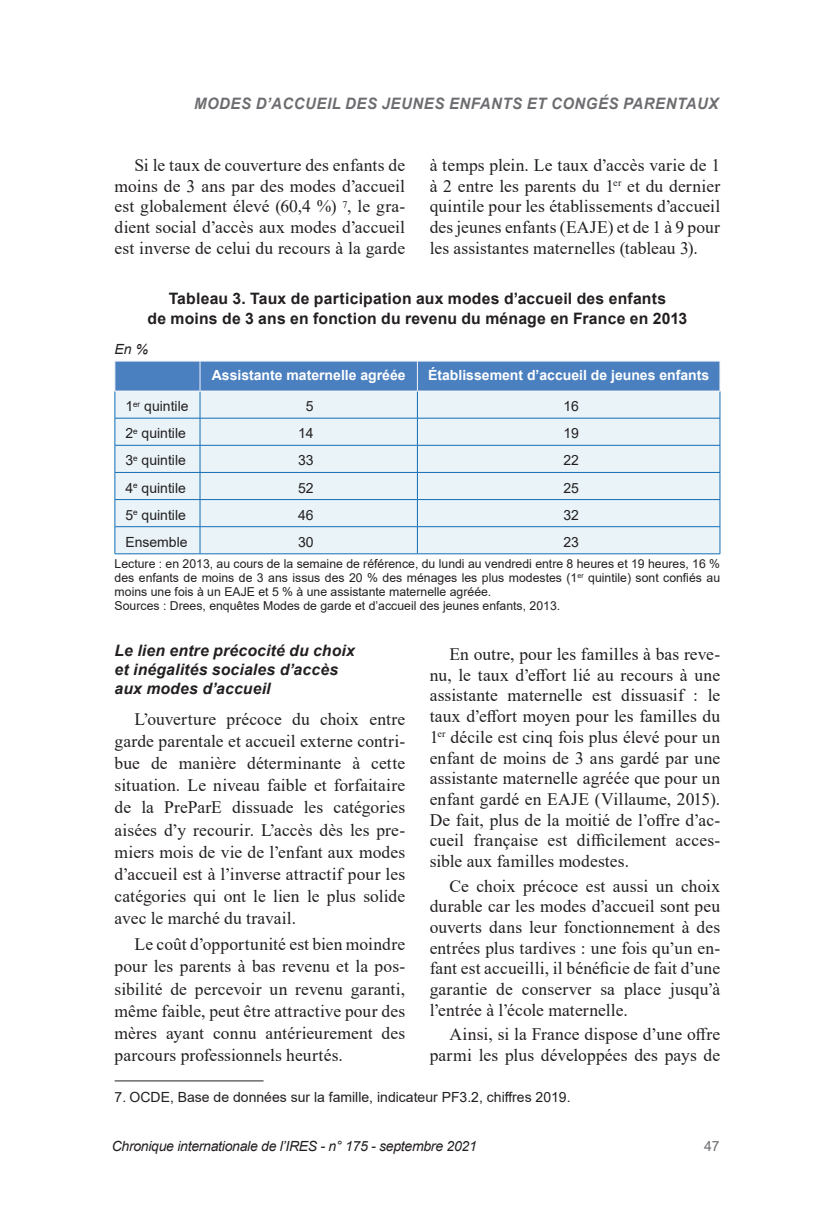
<style>
.page{position:relative;width:814px;height:1211px;background:#fff}
.page>*{position:absolute;margin:0;border:0;box-sizing:border-box;transform-origin:0 0}
.t1{font:17.5px/20.7px "Times New Roman";letter-spacing:.005em;color:#231f20;text-align:justify}
.NO_IMAGE{font:700 15.75px/20.1px "Arial";letter-spacing:.01em;color:#231f20;text-align:center}
.TITRE_SECTION2{font:italic 700 15.75px/18.7px "Arial";letter-spacing:.01em;color:#231f20}
.t2{font:italic 700 15.75px "Arial";letter-spacing:.035em;color:#6c6d70;scale:.95 1}
.Tab_1er_ligne_8{font:700 14px "Arial";color:#fff}
.Notes_de_bas{font:14px "Arial";color:#231f20}
.Tab_gauche_8{font:14px "Arial";color:#231f20}
.TAB_GAUCHE_ITAL_8{font:italic 14px "Arial";letter-spacing:-.02em;color:#231f20}
.Tab_droite_8{font:14px "Arial";color:#231f20}
.t3{font:14px "Arial";color:#6c6d70}
.SOURCES{font:12.25px/14px "Arial";color:#231f20;text-align:justify}
</style>
<div class="page">
<hr style="left:115px;top:1080px;width:148px;height:1px;background:#231f20">
<svg style="left:115px;top:362px;width:605px;height:191px;background:#cadded"></svg>
<hr style="left:115px;top:553px;width:85px;height:1px;background:#146db5">
<hr style="left:200px;top:553px;width:217px;height:1px;background:#146db5">
<hr style="left:417px;top:553px;width:303px;height:1px;background:#146db5">
<hr style="left:115px;top:361px;width:85px;height:1px;background:#f1f4fa">
<hr style="left:115px;top:361px;width:1px;height:30px;background:#f1f4fa">
<hr style="left:200px;top:361px;width:217px;height:1px;background:#f1f4fa">
<hr style="left:417px;top:361px;width:303px;height:1px;background:#f1f4fa">
<hr style="left:719px;top:361px;width:1px;height:30px;background:#f1f4fa">
<hr style="left:115px;top:391px;width:85px;height:1px;background:#f1f4fa">
<hr style="left:200px;top:391px;width:217px;height:1px;background:#f1f4fa">
<hr style="left:417px;top:391px;width:303px;height:1px;background:#f1f4fa">
<p class="t2" style="left:194px;top:93px;width:553px">MODES D’ACCUEIL DES JEUNES ENFANTS ET CONGÉS PARENTAUX</p>
<p class="t1" style="left:115px;top:154px;width:292px;text-indent:20px">Si le taux de couverture des enfants de moins de 3 ans par des modes d’accueil est globalement élevé (60,4 %) <sup>7</sup>, le gra&shy;dient social d’accès aux modes d’accueil est inverse de celui du recours à la garde</p>
<p class="t1" style="left:429px;top:154px;width:292px">à temps plein. Le taux d’accès varie de 1 à 2 entre les parents du 1<sup>er</sup> et du dernier quintile pour les établissements d’accueil des jeunes enfants (EAJE) et de 1 à 9 pour les assistantes maternelles (tableau 3).</p>
<p class="NO_IMAGE" style="left:147px;top:289px;width:541px">Tableau 3. Taux de participation aux modes d’accueil des enfants<br>de moins de 3 ans en fonction du revenu du ménage en France en 2013</p>
<p class="TAB_GAUCHE_ITAL_8" style="left:115px;top:340px;width:35px">En %</p>
<p class="Tab_1er_ligne_8" style="left:212px;top:365px;width:195px">Assistante maternelle agréée</p>
<p class="Tab_1er_ligne_8" style="left:428px;top:365px;width:282px">Établissement d’accueil de jeunes enfants</p>
<p class="Tab_gauche_8" style="left:125px;top:396px;width:65px">1<sup>er</sup> quintile</p>
<p class="Tab_droite_8" style="left:306px;top:396px;width:9px">5</p>
<p class="Tab_droite_8" style="left:563px;top:396px;width:17px">16</p>
<p class="Tab_gauche_8" style="left:125px;top:424px;width:62px">2<sup>e</sup> quintile</p>
<p class="Tab_droite_8" style="left:298px;top:424px;width:17px">14</p>
<p class="Tab_droite_8" style="left:563px;top:424px;width:17px">19</p>
<p class="Tab_gauche_8" style="left:125px;top:451px;width:62px">3<sup>e</sup> quintile</p>
<p class="Tab_droite_8" style="left:298px;top:451px;width:17px">33</p>
<p class="Tab_droite_8" style="left:563px;top:451px;width:17px">22</p>
<p class="Tab_gauche_8" style="left:125px;top:478px;width:62px">4<sup>e</sup> quintile</p>
<p class="Tab_droite_8" style="left:298px;top:478px;width:17px">52</p>
<p class="Tab_droite_8" style="left:563px;top:478px;width:17px">25</p>
<p class="Tab_gauche_8" style="left:125px;top:505px;width:62px">5<sup>e</sup> quintile</p>
<p class="Tab_droite_8" style="left:298px;top:505px;width:17px">46</p>
<p class="Tab_droite_8" style="left:563px;top:505px;width:17px">32</p>
<p class="Tab_gauche_8" style="left:125px;top:532px;width:64px">Ensemble</p>
<p class="Tab_droite_8" style="left:298px;top:532px;width:17px">30</p>
<p class="Tab_droite_8" style="left:563px;top:532px;width:17px">23</p>
<p class="SOURCES" style="left:115px;top:556px;width:607px">Lecture : en 2013, au cours de la semaine de référence, du lundi au vendredi entre 8 heures et 19 heures, 16 % des enfants de moins de 3 ans issus des 20 % des ménages les plus modestes (1<sup>er</sup> quintile) sont confiés au moins une fois à un EAJE et 5 % à une assistante maternelle agréée.</p>
<p class="SOURCES" style="left:115px;top:599px;width:447px">Sources : Drees, enquêtes Modes de garde et d’accueil des jeunes enfants, 2013.</p>
<p class="TITRE_SECTION2" style="left:115px;top:642px;width:241px">Le lien entre précocité du choix et inégalités sociales d’accès aux modes d’accueil</p>
<p class="t1" style="left:115px;top:707px;width:292px;line-height:22.2px;text-indent:20px">L’ouverture précoce du choix entre garde parentale et accueil externe contri&shy;bue de manière déterminante à cette situation. Le niveau faible et forfaitaire de la PreParE dissuade les catégories aisées d’y recourir. L’accès dès les pre&shy;miers mois de vie de l’enfant aux modes d’accueil est à l’inverse attractif pour les catégories qui ont le lien le plus solide avec le marché du travail.</p>
<p class="t1" style="left:115px;top:932px;width:292px;line-height:22.2px;text-indent:20px">Le coût d’opportunité est bien moindre pour les parents à bas revenu et la pos&shy;sibilité de percevoir un revenu garanti, même faible, peut être attractive pour des mères ayant connu antérieurement des parcours professionnels heurtés.</p>
<p class="t1" style="left:429px;top:643px;width:292px;text-indent:20px">En outre, pour les familles à bas reve&shy;nu, le taux d’effort lié au recours à une assistante maternelle est dissuasif : le taux d’effort moyen pour les familles du 1<sup>er</sup> décile est cinq fois plus élevé pour un enfant de moins de 3 ans gardé par une assistante maternelle agréée que pour un enfant gardé en EAJE (Villaume, 2015).<br>De fait, plus de la moitié de l’offre d’ac&shy;cueil française est difficilement acces&shy;sible aux familles modestes.</p>
<p class="t1" style="left:429px;top:874px;width:292px;text-indent:20px">Ce choix précoce est aussi un choix durable car les modes d’accueil sont peu ouverts dans leur fonctionnement à des entrées plus tardives : une fois qu’un en&shy;fant est accueilli, il bénéficie de fait d’une garantie de conserver sa place jusqu’à l’entrée à l’école maternelle.</p>
<p class="t1" style="left:429px;top:1023px;width:292px;text-align:right">Ainsi, si la France dispose d’une offre parmi les plus développées des pays de</p>
<p class="Notes_de_bas" style="left:115px;top:1087px;width:457px">7. OCDE, Base de données sur la famille, indicateur PF3.2, chiffres 2019.</p>
<p class="TAB_GAUCHE_ITAL_8" style="left:112px;top:1136px;width:366px">Chronique internationale de l’IRES - n° 175 - septembre 2021</p>
<p class="t3" style="left:704px;top:1136px;width:17px">47</p>
</div>
